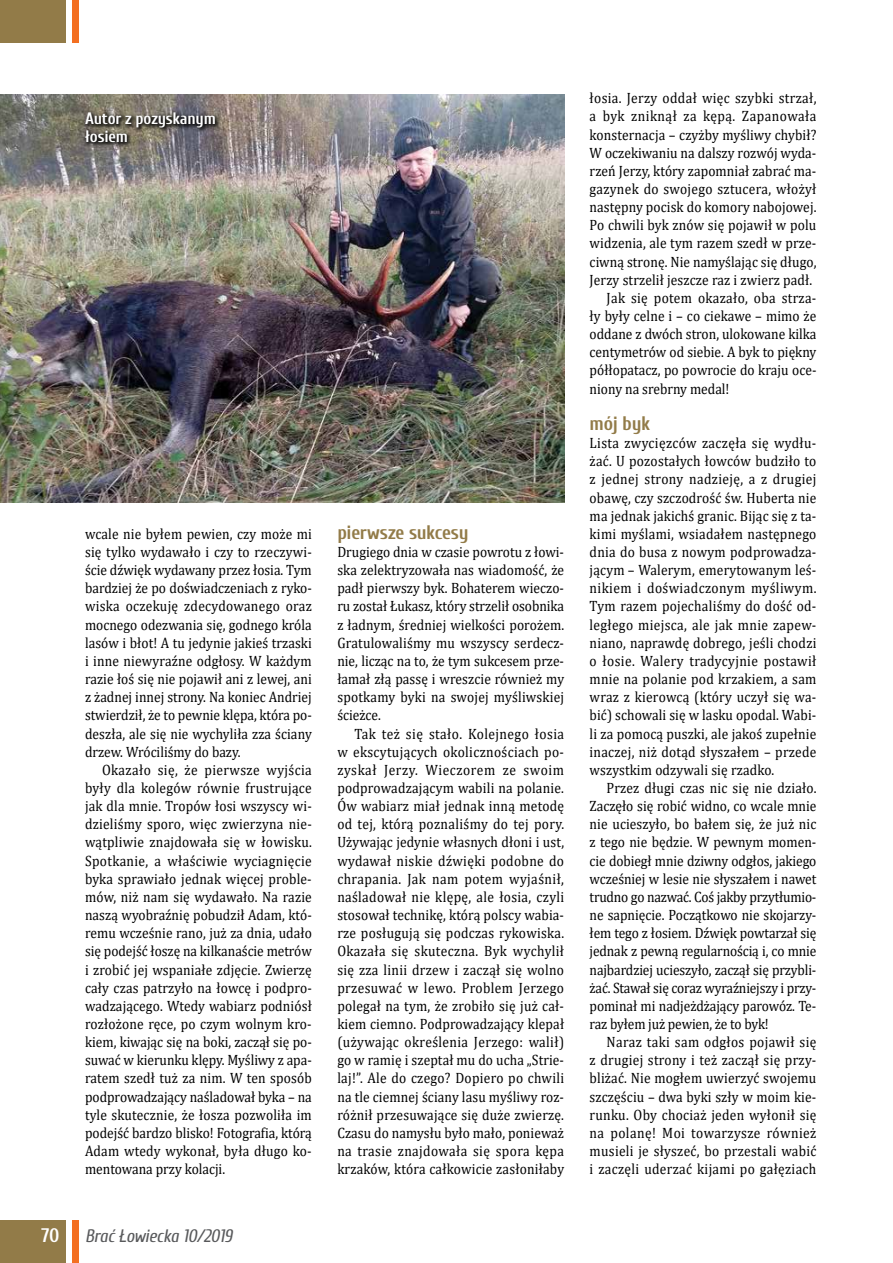
<style>
.page{position:relative;width:893px;height:1263px;background:#fff}
.page>*{position:absolute;margin:0;border:0;box-sizing:border-box;transform-origin:0 0}
.t1{font:700 19.5px "Cuprum";letter-spacing:-.015em;color:#927b48}
.t2{font:700 19.5px "Cuprum";color:#fff}
.t3{font:italic 18px "Cuprum";letter-spacing:-.01em;color:#58595b}
.t4{font:700 16.5px/18px "Cuprum";letter-spacing:-.01em;color:#fff}
.t5{font:15px/18.1px "Cambria";letter-spacing:.01em;color:#000;text-align:justify;scale:.9 1}
.t6{font:15px "Cambria";letter-spacing:.035em;color:#000;scale:.9 1}
</style>
<div class="page">
<div style="left:72px;top:0;width:7px;height:43px;background:#f36f21"></div>
<div style="left:72px;top:1220px;width:7px;height:43px;background:#f36f21"></div>
<div style="left:0;top:1220px;width:66px;height:43px;background:#927b48"></div>
<div style="left:0;top:0;width:66px;height:43px;background:#927b48"></div>
<img style="left:0;top:95px;width:564px;height:407px">
<div style="left:82px;top:110px;width:139px;height:38px;background:#000;opacity:.75"></div>
<p class="t4" style="left:85px;top:109px;width:132px">Autor z pozyskanym łosiem</p>
<p class="t5" style="left:85px;top:525px;width:254px">wcale nie byłem pewien, czy może mi się tylko wydawało i czy to rzeczywi&shy;ście dźwięk wydawany przez łosia. Tym bardziej że po doświadczeniach z ryko&shy;wiska oczekuję zdecydowanego oraz mocnego odezwania się, godnego króla lasów i błot! A tu jedynie jakieś trzaski i inne niewyraźne odgłosy. W każdym razie łoś się nie pojawił ani z lewej, ani z żadnej innej strony. Na koniec Andriej stwierdził, że to pewnie klępa, która po&shy;deszła, ale się nie wychyliła zza ściany drzew. Wróciliśmy do bazy.</p>
<p class="t5" style="left:85px;top:760px;width:254px;text-indent:17px">Okazało się, że pierwsze wyjścia były dla kolegów równie frustrujące jak dla mnie. Tropów łosi wszyscy wi&shy;dzieliśmy sporo, więc zwierzyna nie&shy;wątpliwie znajdowała się w łowisku.<br>Spotkanie, a właściwie wyciagnięcie byka sprawiało jednak więcej proble&shy;mów, niż nam się wydawało. Na razie naszą wyobraźnię pobudził Adam, któ&shy;remu wcześnie rano, już za dnia, udało się podejść łoszę na kilkanaście metrów i zrobić jej wspaniałe zdjęcie. Zwierzę cały czas patrzyło na łowcę i podpro&shy;wadzającego. Wtedy wabiarz podniósł rozłożone ręce, po czym wolnym kro&shy;kiem, kiwając się na boki, zaczął się po&shy;suwać w kierunku klępy. Myśliwy z apa&shy;ratem szedł tuż za nim. W ten sposób podprowadzający naśladował byka – na tyle skutecznie, że łosza pozwoliła im podejść bardzo blisko! Fotografia, którą Adam wtedy wykonał, była długo ko&shy;mentowana przy kolacji.</p>
<h1 class="t2" style="left:41px;top:1221px;width:20px">70</h1>
<p class="t3" style="left:85px;top:1223px;width:149px">Brać Łowiecka 10/2019</p>
<h1 class="t1" style="left:337px;top:518px;width:133px">pierwsze sukcesy</h1>
<p class="t5" style="left:337px;top:543px;width:254px">Drugiego dnia w czasie powrotu z łowi&shy;ska zelektryzowała nas wiadomość, że padł pierwszy byk. Bohaterem wieczo&shy;ru został Łukasz, który strzelił osobnika z ładnym, średniej wielkości porożem.<br>Gratulowaliśmy mu wszyscy serdecz&shy;nie, licząc na to, że tym sukcesem prze&shy;łamał złą passę i wreszcie również my spotkamy byki na swojej myśliwskiej ścieżce.</p>
<p class="t5" style="left:337px;top:724px;width:254px;text-indent:17px">Tak też się stało. Kolejnego łosia w ekscytujących okolicznościach po&shy;zyskał Jerzy. Wieczorem ze swoim podprowadzającym wabili na polanie.<br>Ów wabiarz miał jednak inną metodę od tej, którą poznaliśmy do tej pory.<br>Używając jedynie własnych dłoni i ust, wydawał niskie dźwięki podobne do chrapania. Jak nam potem wyjaśnił, naśladował nie klępę, ale łosia, czyli stosował technikę, którą polscy wabia&shy;rze posługują się podczas rykowiska.<br>Okazała się skuteczna. Byk wychylił się zza linii drzew i zaczął się wolno przesuwać w lewo. Problem Jerzego polegał na tym, że zrobiło się już cał&shy;kiem ciemno. Podprowadzający klepał (używając określenia Jerzego: walił) go w ramię i szeptał mu do ucha „Strie&shy;laj!”. Ale do czego? Dopiero po chwili na tle ciemnej ściany lasu myśliwy roz&shy;różnił przesuwające się duże zwierzę.<br>Czasu do namysłu było mało, ponieważ na trasie znajdowała się spora kępa krzaków, która całkowicie zasłoniłaby</p>
<p class="t5" style="left:590px;top:89px;width:253px">łosia. Jerzy oddał więc szybki strzał,</p>
<p class="t6" style="left:590px;top:107px;width:253px">a byk zniknął za kępą. Zapanowała</p>
<p class="t5" style="left:590px;top:125px;width:253px">konsternacja – czyżby myśliwy chybił?</p>
<p class="t5" style="left:590px;top:143px;width:253px">W oczekiwaniu na dalszy rozwój wyda-</p>
<p class="t5" style="left:590px;top:162px;width:254px">rzeń Jerzy, który zapomniał zabrać ma-</p>
<p class="t5" style="left:590px;top:180px;width:253px">gazynek do swojego sztucera, włożył</p>
<p class="t5" style="left:590px;top:198px;width:253px">następny pocisk do komory nabojowej.</p>
<p class="t5" style="left:590px;top:216px;width:253px">Po chwili byk znów się pojawił w polu</p>
<p class="t5" style="left:590px;top:234px;width:253px">widzenia, ale tym razem szedł w prze-</p>
<p class="t5" style="left:590px;top:252px;width:254px">ciwną stronę. Nie namyślając się długo,</p>
<p class="t5" style="left:590px;top:270px;width:249px">Jerzy strzelił jeszcze raz i zwierz padł.</p>
<p class="t5" style="left:607px;top:289px;width:235px">Jak się potem okazało, oba strza-</p>
<p class="t5" style="left:590px;top:307px;width:254px">ły były celne i – co ciekawe – mimo że</p>
<p class="t5" style="left:590px;top:325px;width:253px">oddane z dwóch stron, ulokowane kilka</p>
<p class="t5" style="left:590px;top:343px;width:253px">centymetrów od siebie. A byk to piękny</p>
<p class="t5" style="left:590px;top:361px;width:254px">półłopatacz, po powrocie do kraju oce-</p>
<p class="t5" style="left:590px;top:379px;width:157px">niony na srebrny medal!</p>
<h1 class="t1" style="left:590px;top:409px;width:62px">mój byk</h1>
<p class="t5" style="left:590px;top:434px;width:254px">Lista zwycięzców zaczęła się wydłu&shy;żać. U pozostałych łowców budziło to z jednej strony nadzieję, a z drugiej obawę, czy szczodrość św. Huberta nie ma jednak jakichś granic. Bijąc się z ta&shy;kimi myślami, wsiadałem następnego dnia do busa z nowym podprowadza&shy;jącym – Walerym, emerytowanym leś&shy;nikiem i doświadczonym myśliwym.<br>Tym razem pojechaliśmy do dość od&shy;ległego miejsca, ale jak mnie zapew&shy;niano, naprawdę dobrego, jeśli chodzi o łosie. Walery tradycyjnie postawił mnie na polanie pod krzakiem, a sam wraz z kierowcą (który uczył się wa&shy;bić) schowali się w lasku opodal. Wabi&shy;li za pomocą puszki, ale jakoś zupełnie inaczej, niż dotąd słyszałem – przede wszystkim odzywali się rzadko.</p>
<p class="t5" style="left:590px;top:779px;width:254px;text-indent:17px">Przez długi czas nic się nie działo.<br>Zaczęło się robić widno, co wcale mnie nie ucieszyło, bo bałem się, że już nic z tego nie będzie. W pewnym momen&shy;cie dobiegł mnie dziwny odgłos, jakiego wcześniej w lesie nie słyszałem i nawet trudno go nazwać. Coś jakby przytłumio&shy;ne sapnięcie. Początkowo nie skojarzy&shy;łem tego z łosiem. Dźwięk powtarzał się jednak z pewną regularnością i, co mnie najbardziej ucieszyło, zaczął się przybli&shy;żać. Stawał się coraz wyraźniejszy i przy&shy;pominał mi nadjeżdżający parowóz. Te&shy;raz byłem już pewien, że to byk!</p>
<p class="t5" style="left:590px;top:1033px;width:254px;text-indent:17px">Naraz taki sam odgłos pojawił się z drugiej strony i też zaczął się przy&shy;bliżać. Nie mogłem uwierzyć swojemu szczęściu – dwa byki szły w moim kie&shy;runku. Oby chociaż jeden wyłonił się na polanę! Moi towarzysze również musieli je słyszeć, bo przestali wabić i zaczęli uderzać kijami po gałęziach</p>
</div>
